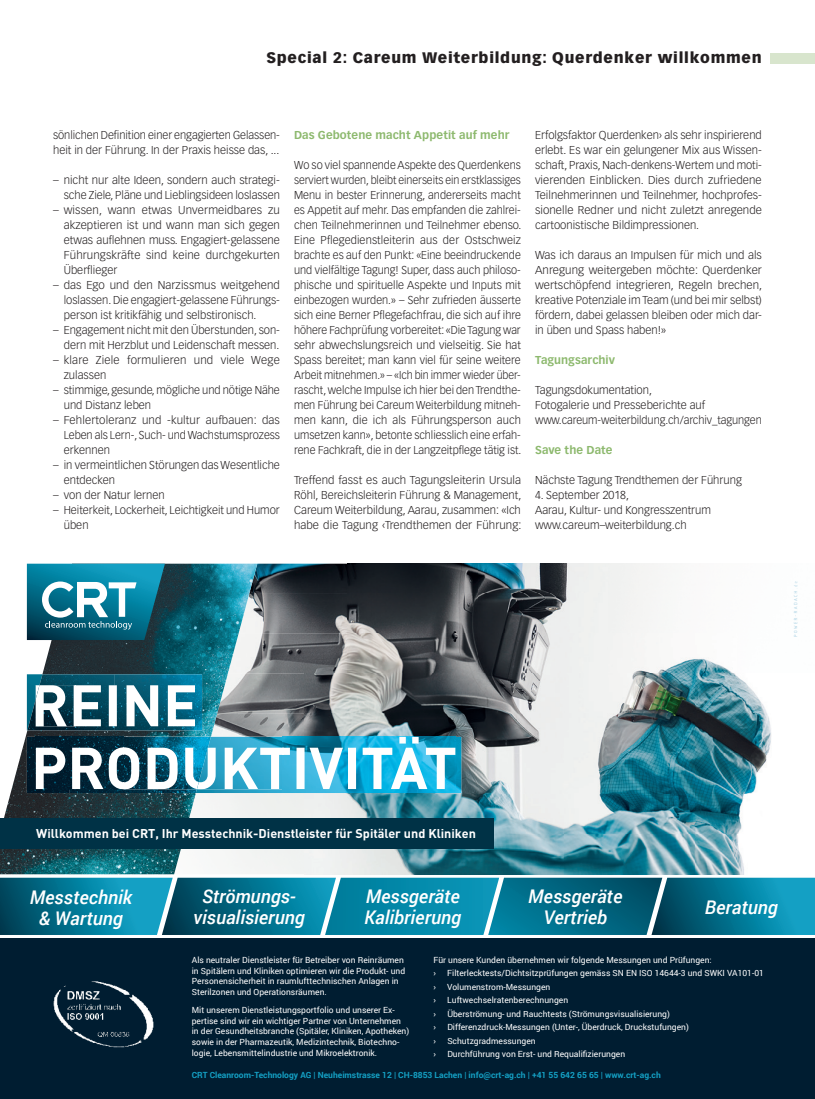
<style>
.page{position:relative;width:815px;height:1099px;background:#fff}
.page>*{position:absolute;margin:0;border:0;box-sizing:border-box;transform-origin:0 0}
.t1{font:italic 500 18.75px/21.5px "Roboto";color:#fff;text-align:center}
.t2{font:900 15px "Vectora LT Std";letter-spacing:.05em;color:#231f20}
.t3{font:700 12.62px "DIN";color:#fff}
.t4{font:300 11.25px/15px "Vectora LT Std";color:#231f20;text-align:justify}
.t5{font:700 11.25px "Vectora LT Std";letter-spacing:.005em;color:#8db96e}
.t6{font:8.5px/10.6px "Roboto";color:#fff}
.t7{font:700 8.5px "Roboto";color:#14a0c4}
</style>
<div class="page">
<div style="left:770px;top:53px;width:45px;height:10px;background:#d8e5cd"></div>
<img style="left:257px;top:563px;width:541px;height:30px">
<img style="left:257px;top:593px;width:541px;height:40px">
<img style="left:257px;top:633px;width:540px;height:40px">
<img style="left:257px;top:673px;width:510px;height:40px">
<img style="left:257px;top:713px;width:178px;height:23px">
<img style="left:435px;top:713px;width:336px;height:81px">
<img style="left:257px;top:793px;width:178px;height:1px">
<img style="left:257px;top:794px;width:487px;height:40px">
<img style="left:257px;top:834px;width:487px;height:40px">
<img style="left:0;top:563px;width:257px;height:311px">
<div style="left:0;top:817px;width:494px;height:31px;background:#003246"></div>
<img style="left:42px;top:674px;width:160px;height:56px">
<svg style="left:27px;top:674px;width:15px;height:56px"></svg>
<img style="left:36px;top:685px;width:159px;height:41px">
<img style="left:417px;top:736px;width:44px;height:57px">
<img style="left:69px;top:789px;width:348px;height:4px">
<img style="left:27px;top:736px;width:42px;height:57px">
<img style="left:36px;top:736px;width:161px;height:53px">
<img style="left:197px;top:736px;width:259px;height:53px">
<svg style="left:27px;top:563px;width:138px;height:77px;background:#2e859c"></svg>
<div style="left:0;top:938px;width:815px;height:160px;background:#001d31"></div>
<svg style="left:0;top:877px;width:815px;height:57px;background:#0d7b97"></svg>
<img style="left:53px;top:981px;width:101px;height:67px">
<svg style="left:794px;top:581px;width:3px;height:55px"></svg>
<h2 class="t2" style="left:266px;top:49px;width:497px">Special 2: Careum Weiterbildung: Querdenker willkommen</h2>
<p class="t4" style="left:53px;top:128px;width:228px">sönlichen Definition einer engagierten Gelassen&shy;heit in der Führung. In der Praxis heisse das, ...</p>
<p class="t4" style="left:53px;top:173px;width:228px;text-align:right">– nicht nur alte Ideen, sondern auch strategi&shy;sche Ziele, Pläne und Lieblingsideen loslassen</p>
<p class="t4" style="left:64px;top:203px;width:218px;text-indent:-11px">– wissen, wann etwas Unvermeidbares zu akzeptieren ist und wann man sich gegen etwas auflehnen muss. Engagiert-gelassene Führungskräfte sind keine durchgekurten Überflieger</p>
<p class="t4" style="left:64px;top:278px;width:218px;text-indent:-11px">– das Ego und den Narzissmus weitgehend loslassen. Die engagiert-gelassene Führungs&shy;person ist kritikfähig und selbstironisch.</p>
<p class="t4" style="left:53px;top:323px;width:228px;text-align:right">– Engagement nicht mit den Überstunden, son&shy;dern mit Herzblut und Leidenschaft messen.</p>
<p class="t4" style="left:64px;top:353px;width:218px;text-indent:-11px">– klare Ziele formulieren und viele Wege zulassen</p>
<p class="t4" style="left:64px;top:383px;width:218px;text-indent:-11px">– stimmige, gesunde, mögliche und nötige Nähe und Distanz leben</p>
<p class="t4" style="left:64px;top:413px;width:218px;text-indent:-11px">– Fehlertoleranz und -kultur aufbauen: das Leben als Lern-, Such- und Wachstumsprozess erkennen</p>
<p class="t4" style="left:64px;top:458px;width:218px;text-indent:-11px">– in vermeintlichen Störungen das Wesentliche entdecken</p>
<p class="t4" style="left:53px;top:488px;width:113px">– von der Natur lernen</p>
<p class="t4" style="left:64px;top:503px;width:218px;text-indent:-11px">– Heiterkeit, Lockerheit, Leichtigkeit und Humor üben</p>
<p class="t5" style="left:294px;top:128px;width:217px">Das Gebotene macht Appetit auf mehr</p>
<p class="t4" style="left:294px;top:158px;width:229px">Wo so viel spannende Aspekte des Querdenkens serviert wurden, bleibt einerseits ein erstklassiges Menu in bester Erinnerung, andererseits macht es Appetit auf mehr. Das empfanden die zahlrei&shy;chen Teilnehmerinnen und Teilnehmer ebenso.<br>Eine Pflegedienstleiterin aus der Ostschweiz brachte es auf den Punkt: «Eine beeindruckende und vielfältige Tagung! Super, dass auch philoso&shy;phische und spirituelle Aspekte und Inputs mit einbezogen wurden.» – Sehr zufrieden äusserte sich eine Berner Pflegefachfrau, die sich auf ihre höhere Fachprüfung vorbereitet: «Die Tagung war sehr abwechslungsreich und vielseitig. Sie hat Spass bereitet; man kann viel für seine weitere Arbeit mitnehmen.» – «Ich bin immer wieder über&shy;rascht, welche Impulse ich hier bei den Trendthe&shy;men Führung bei Careum Weiterbildung mitneh&shy;men kann, die ich als Führungsperson auch umsetzen kann», betonte schliesslich eine erfah&shy;rene Fachkraft, die in der Langzeitpflege tätig ist.</p>
<p class="t4" style="left:294px;top:473px;width:229px">Treffend fasst es auch Tagungsleiterin Ursula Röhl, Bereichsleiterin Führung &amp; Management, Careum Weiterbildung, Aarau, zusammen: «Ich habe die Tagung ‹Trendthemen der Führung:</p>
<p class="t4" style="left:535px;top:128px;width:228px">Erfolgsfaktor Querdenken› als sehr inspirierend erlebt. Es war ein gelungener Mix aus Wissen&shy;schaft, Praxis, Nach-denkens-Wertem und moti&shy;vierenden Einblicken. Dies durch zufriedene Teilnehmerinnen und Teilnehmer, hochprofes&shy;sionelle Redner und nicht zuletzt anregende cartoonistische Bildimpressionen.</p>
<p class="t4" style="left:535px;top:248px;width:229px">Was ich daraus an Impulsen für mich und als Anregung weitergeben möchte: Querdenker wertschöpfend integrieren, Regeln brechen, kreative Potenziale im Team (und bei mir selbst) fördern, dabei gelassen bleiben oder mich dar&shy;in üben und Spass haben!»</p>
<p class="t5" style="left:535px;top:353px;width:82px">Tagungsarchiv</p>
<p class="t4" style="left:535px;top:383px;width:228px;text-align:left">Tagungsdokumentation,<br>Fotogalerie und Presseberichte auf www.careum-weiterbildung.ch/archiv_tagungen</p>
<p class="t5" style="left:535px;top:443px;width:79px">Save the Date</p>
<p class="t4" style="left:535px;top:473px;width:208px">Nächste Tagung Trendthemen der Führung</p>
<p class="t4" style="left:535px;top:488px;width:177px;text-align:left">4. September 2018,<br>Aarau, Kultur- und Kongresszentrum www.careum–weiterbildung.ch</p>
<p class="t3" style="left:36px;top:824px;width:441px">Willkommen bei CRT, Ihr Messtechnik-Dienstleister für Spitäler und Kliniken</p>
<h1 class="t1" style="left:30px;top:885px;width:104px">Messtechnik &amp; Wartung</h1>
<h1 class="t1" style="left:193px;top:884px;width:113px">Strömungs&shy;visualisierung</h1>
<h1 class="t1" style="left:364px;top:884px;width:98px;text-align:left">Messgeräte<br>Kalibrierung</h1>
<h1 class="t1" style="left:528px;top:884px;width:96px">Messgeräte<br>Vertrieb</h1>
<h1 class="t1" style="left:705px;top:895px;width:74px">Beratung</h1>
<p class="t6" style="left:434px;top:952px;width:280px;line-height:13.5px">Für unsere Kunden übernehmen wir folgende Messungen und Prüfungen: ›</p>
<p class="t6" style="left:192px;top:954px;width:215px">Als neutraler Dienstleister für Betreiber von Reinräumen in Spitälern und Kliniken optimieren wir die Produkt- und Personensicherheit in raumlufttechnischen Anlagen in Sterilzonen und Operationsräumen.</p>
<p class="t6" style="left:192px;top:1004px;width:219px">Mit unserem Dienstleistungsportfolio und unserer Ex&shy;pertise sind wir ein wichtiger Partner von Unternehmen in der Gesundheitsbranche (Spitäler, Kliniken, Apotheken) sowie in der Pharmazeutik, Medizintechnik, Biotechno&shy;logie, Lebensmittelindustrie und Mikroelektronik.</p>
<p class="t6" style="left:447px;top:967px;width:318px">Filterlecktests/Dichtsitzprüfungen gemäss SN EN ISO 14644-3 und SWKI VA101-01</p>
<p class="t6" style="left:434px;top:981px;width:4px">›</p>
<p class="t6" style="left:447px;top:981px;width:105px">Volumenstrom-Messungen</p>
<p class="t6" style="left:434px;top:994px;width:4px">›</p>
<p class="t6" style="left:447px;top:994px;width:122px">Luftwechselratenberechnungen</p>
<p class="t6" style="left:434px;top:1008px;width:4px">›</p>
<p class="t6" style="left:447px;top:1008px;width:224px">Überströmung- und Rauchtests (Strömungsvisualisierung)</p>
<p class="t6" style="left:434px;top:1021px;width:4px">›</p>
<p class="t6" style="left:447px;top:1021px;width:243px">Differenzdruck-Messungen (Unter-, Überdruck, Druckstufungen)</p>
<p class="t6" style="left:434px;top:1034px;width:4px">›</p>
<p class="t6" style="left:447px;top:1034px;width:90px">Schutzgradmessungen</p>
<p class="t6" style="left:434px;top:1048px;width:4px">›</p>
<p class="t6" style="left:447px;top:1048px;width:179px">Durchführung von Erst- und Requalifizierungen</p>
<p class="t7" style="left:192px;top:1068px;width:470px">CRT Cleanroom-Technology AG | Neuheimstrasse 12 | CH-8853 Lachen | info@crt-ag.ch | +41 55 642 65 65 | www.crt-ag.ch</p>
</div>
